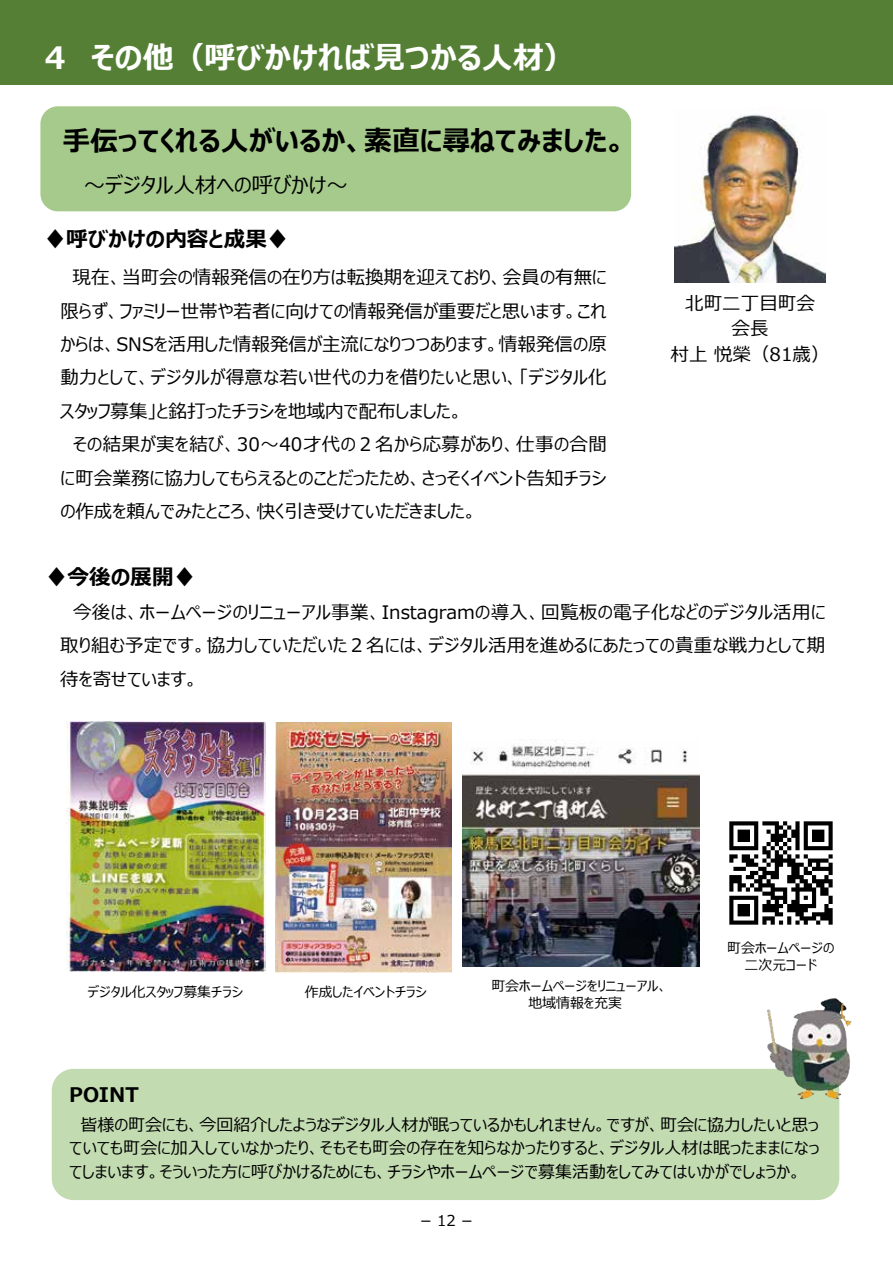
<style>
.page{position:relative;width:893px;height:1263px;background:#fff}
.page>*{position:absolute;margin:0;border:0;box-sizing:border-box;transform-origin:0 0}
.t1{font:700 30.9px "Meiryo UI";color:#fff}
.t2{font:700 27.75px "Meiryo UI";color:#000}
.t3{font:700 21.6px "Meiryo UI";color:#000}
.t4{font:21.6px "Meiryo UI";color:#000}
.t5{font:700 20.1px "Meiryo UI";color:#000}
.t6{font:18.45px/33.3px "Meiryo UI";letter-spacing:.005em;color:#000;text-align:justify}
.t7{font:16.95px/23.1px "Meiryo UI";color:#000;text-align:justify}
.t8{font:15px "Meiryo UI";color:#000}
.t9{font:13.95px/16.6px "Meiryo UI";color:#000}
</style>
<div class="page">
<div style="left:40px;top:106px;width:591px;height:105px;background:#a5ca8b;border-radius:18px"></div>
<div style="left:0;top:0;width:893px;height:85px;background:#547f35"></div>
<div style="left:52px;top:1069px;width:787px;height:131px;background:#c2dbb1;border-radius:22px"></div>
<img style="left:67px;top:722px;width:198px;height:249px">
<img style="left:463px;top:739px;width:236px;height:228px">
<img style="left:276px;top:723px;width:176px;height:249px">
<img style="left:729px;top:821px;width:104px;height:104px">
<img style="left:674px;top:114px;width:152px;height:168px">
<img style="left:763px;top:998px;width:89px;height:103px">
<h1 class="t1" style="left:40px;top:36px;width:536px">４ その他（呼びかければ見つかる人材）</h1>
<h2 class="t2" style="left:62px;top:122px;width:565px">手伝ってくれる人がいるか、素直に尋ねてみました。</h2>
<p class="t4" style="left:84px;top:170px;width:266px">～デジタル人材への呼びかけ～</p>
<p class="t3" style="left:45px;top:224px;width:245px">♦呼びかけの内容と成果♦</p>
<p class="t6" style="left:60px;top:262px;width:548px;text-indent:12px">現在、当町会の情報発信の在り方は転換期を迎えており、会員の有無に限らず、ファミリー世帯や若者に向けての情報発信が重要だと思います。これからは、SNSを活用した情報発信が主流になりつつあります。情報発信の原動力として、デジタルが得意な若い世代の力を借りたいと思い、「デジタル化スタッフ募集」と銘打ったチラシを地域内で配布しました。</p>
<p class="t6" style="left:60px;top:429px;width:548px;text-indent:13px">その結果が実を結び、30～40才代の２名から応募があり、仕事の合間に町会業務に協力してもらえるとのことだったため、さっそくイベント告知チラシの作成を頼んでみたところ、快く引き受けていただきました。</p>
<p class="t6" style="left:671px;top:291px;width:161px;line-height:26px;text-align:center">北町二丁目町会<br>会長<br>村上悦榮（81歳）</p>
<p class="t3" style="left:46px;top:562px;width:151px">♦今後の展開♦</p>
<p class="t6" style="left:60px;top:597px;width:767px;text-indent:13px">今後は、ホームページのリニューアル事業、Instagramの導入、回覧板の電子化などのデジタル活用に取り組む予定です。協力していただいた２名には、デジタル活用を進めるにあたっての貴重な戦力として期待を寄せています。</p>
<p class="t9" style="left:88px;top:984px;width:157px">デジタル化スタッフ募集チラシ</p>
<p class="t9" style="left:305px;top:984px;width:124px">作成したイベントチラシ</p>
<p class="t9" style="left:528px;top:979px;width:141px;text-indent:-37px">町会ホームページをリニューアル、地域情報を充実</p>
<p class="t9" style="left:727px;top:940px;width:109px;text-align:center">町会ホームページの二次元コード</p>
<p class="t5" style="left:69px;top:1080px;width:71px">POINT</p>
<p class="t7" style="left:69px;top:1114px;width:752px;text-indent:11px">皆様の町会にも、今回紹介したようなデジタル人材が眠っているかもしれません。ですが、町会に協力したいと思っていても町会に加入していなかったり、そもそも町会の存在を知らなかったりすると、デジタル人材は眠ったままになってしまいます。そういった方に呼びかけるためにも、チラシやホームページで募集活動をしてみてはいかがでしょうか。</p>
<p class="t8" style="left:418px;top:1210px;width:58px">－12－</p>
</div>
